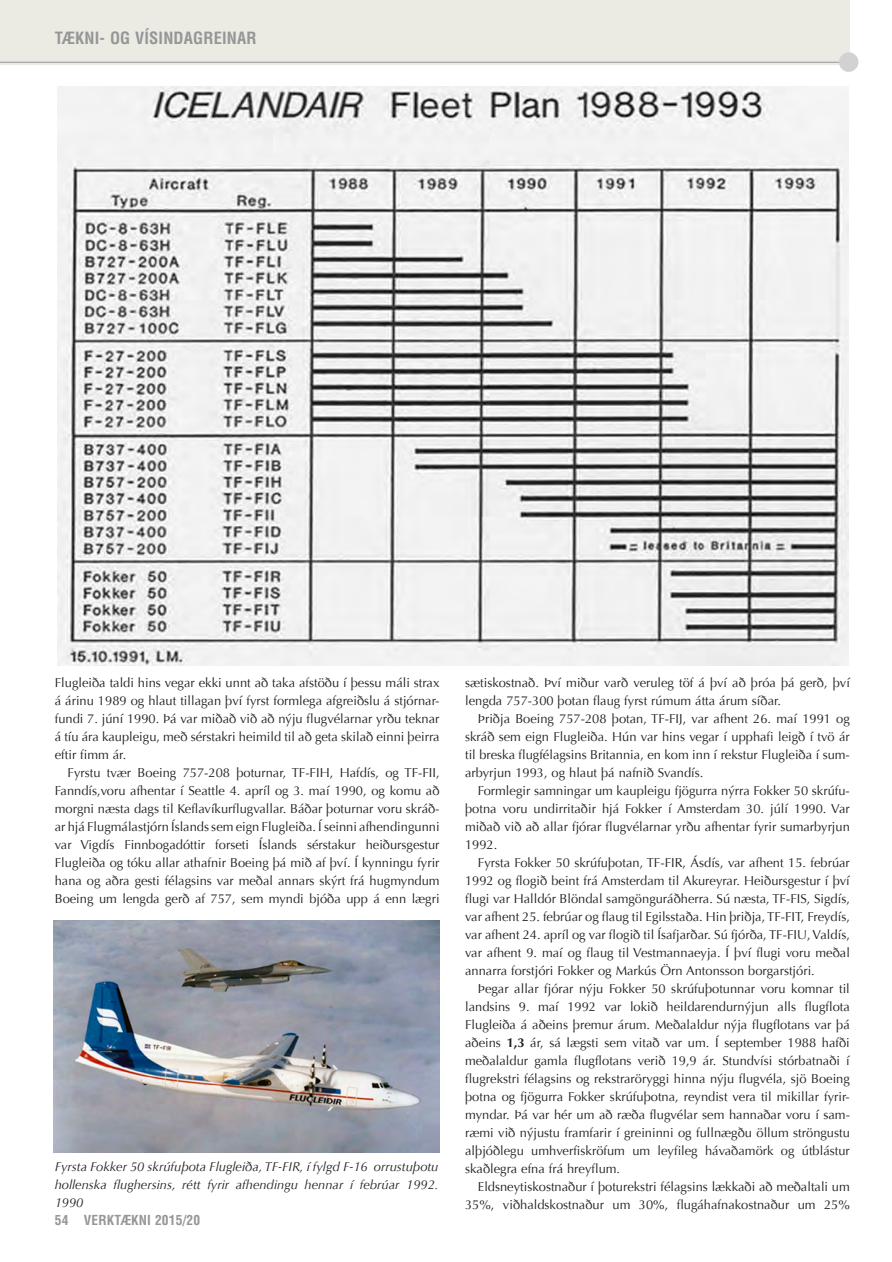
<style>
.page{position:relative;width:892px;height:1262px;background:#fff}
.page>*{position:absolute;margin:0;border:0;box-sizing:border-box;transform-origin:0 0}
.t1{font:700 condensed 16.5px "Helvetica LT Std";letter-spacing:.01em;color:#949698}
.t2{font:700 condensed 13.5px "Helvetica LT Std";letter-spacing:.01em;color:#949698}
.t3{font:12.9px/18px "Optima";color:#231f20;text-align:justify}
.t4{font:italic 12.9px/18px "Optima";color:#231f20;text-align:justify}
.s1{font-weight:700}
</style>
<div class="page">
<div style="left:0;top:0;width:850px;height:65px;background:#ecebe3"></div>
<hr style="left:0;top:62px;width:850px;height:1px;background:#949698">
<div style="left:839px;top:52px;width:19px;height:20px;background:#d3d1d4;border-radius:50%"></div>
<img style="left:57px;top:87px;width:791px;height:579px">
<img style="left:54px;top:921px;width:386px;height:231px">
<p class="t1" style="left:55px;top:28px;width:105px">TÆKNI- OG VÍS</p>
<p class="t1" style="left:174px;top:28px;width:21px">DA</p>
<p class="t1" style="left:203px;top:28px;width:20px">RE</p>
<p class="t1" style="left:237px;top:28px;width:21px">AR</p>
<p class="t3" style="left:55px;top:673px;width:386px">Flugleiða taldi hins vegar ekki unnt að taka afstöðu í þessu máli strax á árinu 1989 og hlaut tillagan því fyrst formlega afgreiðslu á stjórnar&shy;fundi 7. júní 1990. Þá var miðað við að nýju flugvélarnar yrðu teknar á tíu ára kaupleigu, með sérstakri heimild til að geta skilað einni þeirra eftir fimm ár.</p>
<p class="t3" style="left:55px;top:763px;width:386px;text-indent:13px">Fyrstu tvær Boeing 757-208 þoturnar, TF-FIH, Hafdís, og TF-FII, Fanndís,voru afhentar í Seattle 4. apríl og 3. maí 1990, og komu að morgni næsta dags til Keflavíkurflugvallar. Báðar þoturnar voru skráð&shy;ar hjá Flugmálastjórn Íslands sem eign Flugleiða. Í seinni afhendingunni var Vigdís Finnbogadóttir forseti Íslands sérstakur heiðursgestur Flugleiða og tóku allar athafnir Boeing þá mið af því. Í kynningu fyrir hana og aðra gesti félagsins var meðal annars skýrt frá hugmyndum Boeing um lengda gerð af 757, sem myndi bjóða upp á enn lægri</p>
<p class="t4" style="left:55px;top:1158px;width:385px">Fyrsta Fokker 50 skrúfuþota Flugleiða, TF-FIR, í fylgd F-16 orrustuþotu hollenska flughersins, rétt fyrir afhendingu hennar í febrúar 1992.<br>1990</p>
<p class="t2" style="left:55px;top:1212px;width:38px">54 VERKTÆKNI</p>
<p class="t2" style="left:155px;top:1212px;width:47px">2015/20</p>
<p class="t3" style="left:465px;top:673px;width:386px">sætiskostnað. Því miður varð veruleg töf á því að þróa þá gerð, því lengda 757-300 þotan flaug fyrst rúmum átta árum síðar.</p>
<p class="t3" style="left:465px;top:709px;width:386px;text-indent:13px">Þriðja Boeing 757-208 þotan, TF-FIJ, var afhent 26. maí 1991 og skráð sem eign Flugleiða. Hún var hins vegar í upphafi leigð í tvö ár til breska flugfélagsins Britannia, en kom inn í rekstur Flugleiða í sum&shy;arbyrjun 1993, og hlaut þá nafnið Svandís.</p>
<p class="t3" style="left:465px;top:781px;width:386px;text-indent:13px">Formlegir samningar um kaupleigu fjögurra nýrra Fokker 50 skrúfu&shy;þotna voru undirritaðir hjá Fokker í Amsterdam 30. júlí 1990. Var miðað við að allar fjórar flugvélarnar yrðu afhentar fyrir sumarbyrjun 1992.</p>
<p class="t3" style="left:465px;top:853px;width:386px;text-indent:13px">Fyrsta Fokker 50 skrúfuþotan, TF-FIR, Ásdís, var afhent 15. febrúar 1992 og flogið beint frá Amsterdam til Akureyrar. Heiðursgestur í því flugi var Halldór Blöndal samgönguráðherra. Sú næsta, TF-FIS, Sigdís, var afhent 25. febrúar og flaug til Egilsstaða. Hin þriðja, TF-FIT, Freydís, var afhent 24. apríl og var flogið til Ísafjarðar. Sú fjórða, TF-FIU, Valdís, var afhent 9. maí og flaug til Vestmannaeyja. Í því flugi voru meðal annarra forstjóri Fokker og Markús Örn Antonsson borgarstjóri.</p>
<p class="t3" style="left:465px;top:979px;width:386px;text-indent:13px">Þegar allar fjórar nýju Fokker 50 skrúfuþotunnar voru komnar til landsins 9. maí 1992 var lokið heildarendurnýjun alls flugflota Flugleiða á aðeins þremur árum. Meðalaldur nýja flugflotans var þá aðeins <span class="s1">1,3</span> ár, sá lægsti sem vitað var um. Í september 1988 hafði meðalaldur gamla flugflotans verið 19,9 ár. Stundvísi stórbatnaði í flugrekstri félagsins og rekstraröryggi hinna nýju flugvéla, sjö Boeing þotna og fjögurra Fokker skrúfuþotna, reyndist vera til mikillar fyrir&shy;myndar. Þá var hér um að ræða flugvélar sem hannaðar voru í sam&shy;ræmi við nýjustu framfarir í greininni og fullnægðu öllum ströngustu alþjóðlegu umhverfiskröfum um leyfileg hávaðamörk og útblástur skaðlegra efna frá hreyflum.</p>
<p class="t3" style="left:465px;top:1177px;width:386px;text-align:right">Eldsneytiskostnaður í þoturekstri félagsins lækkaði að meðaltali um<br>35%, viðhaldskostnaður um 30%, flugáhafnakostnaður um 25%</p>
</div>
